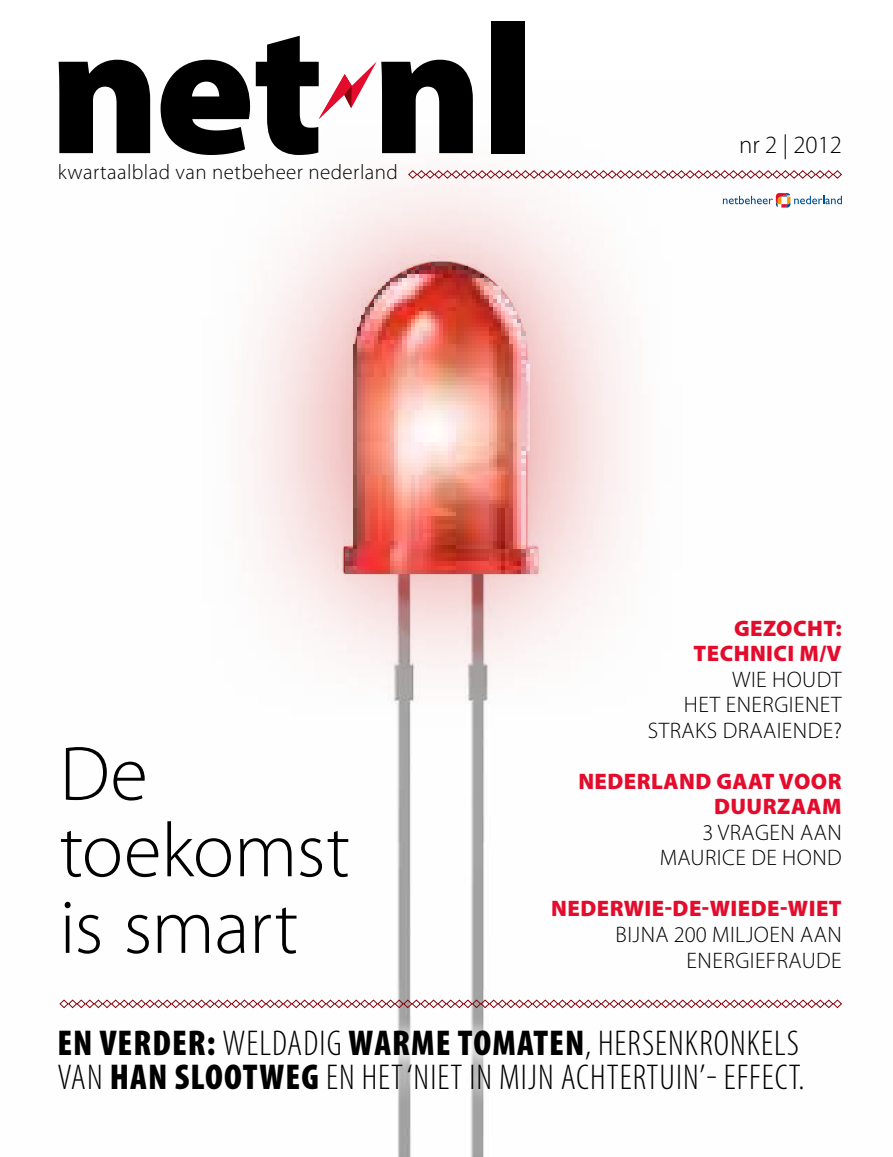
<style>
.page{position:relative;width:893px;height:1157px;background:#fff}
.page>*{position:absolute;margin:0;border:0;box-sizing:border-box;transform-origin:0 0}
.t1{font:900 185.7px "Myriad Pro";color:#000}
.t2{font:300 77.55px/76.5px "Myriad Pro";letter-spacing:-.005em;color:#000}
.t3{font:300 condensed 36px/34px "Myriad Pro";letter-spacing:.03em;color:#000}
.t4{font:300 24.9px "Myriad Pro";color:#000}
.t5{font:300 22.5px/25.5px "Myriad Pro";letter-spacing:.02em;color:#000;text-align:right}
.t6{font:900 22.5px/25.5px "Myriad Pro";letter-spacing:.02em;color:#e40c2c;text-align:right}
.t7{font:300 21px "Myriad Pro";letter-spacing:.02em;color:#000}
.s1{font-weight:900}
</style>
<div class="page">
<img style="left:64px;top:199px;width:774px;height:958px">
<div style="left:197px;top:116px;width:486px;height:612px;background:#d22221;opacity:.6"></div>
<svg style="left:59px;top:999px;width:783px;height:9px"></svg>
<svg style="left:408px;top:170px;width:434px;height:9px"></svg>
<svg style="left:319px;top:62px;width:58px;height:57px"></svg>
<svg style="left:723px;top:193px;width:119px;height:14px"></svg>
<div style="left:51px;top:1022px;width:771px;height:86px;background:#fff"></div>
<div style="left:44px;top:1015px;width:773px;height:89px;background:#fff"></div>
<h1 class="t1" style="left:49px;top:-15px;width:487px">net nl</h1>
<p class="t7" style="left:58px;top:159px;width:342px">kwartaalblad van netbeheer nederland</p>
<p class="t4" style="left:739px;top:130px;width:104px">nr 2 | 2012</p>
<h2 class="t2" style="left:60px;top:735px;width:292px">De toekomst is smart</h2>
<p class="t6" style="left:693px;top:615px;width:150px">GEZOCHT:<br>TECHNICI M/V</p>
<p class="t5" style="left:648px;top:666px;width:195px">WIE HOUDT<br>HET ENERGIENET<br>STRAKS DRAAIENDE?</p>
<p class="t6" style="left:578px;top:768px;width:265px">NEDERLAND GAAT VOOR<br>DUURZAAM</p>
<p class="t5" style="left:660px;top:819px;width:183px">3 VRAGEN AAN<br>MAURICE DE HOND</p>
<p class="t6" style="left:551px;top:896px;width:292px">NEDERWIE-DE-WIEDE-WIET</p>
<p class="t5" style="left:616px;top:921px;width:228px">BIJNA 200 MILJOEN AAN<br>ENERGIEFRAUDE</p>
<p class="t3" style="left:57px;top:1025px;width:749px"><span class="s1">EN VERDER:</span> WELDADIG <span class="s1">WARME TOMATEN</span>, HERSENKRONKELS<br>VAN <span class="s1">HAN SLOOTWEG</span> EN HET ‘NIET IN MIJN ACHTERTUIN’- EFFECT.</p>
</div>
